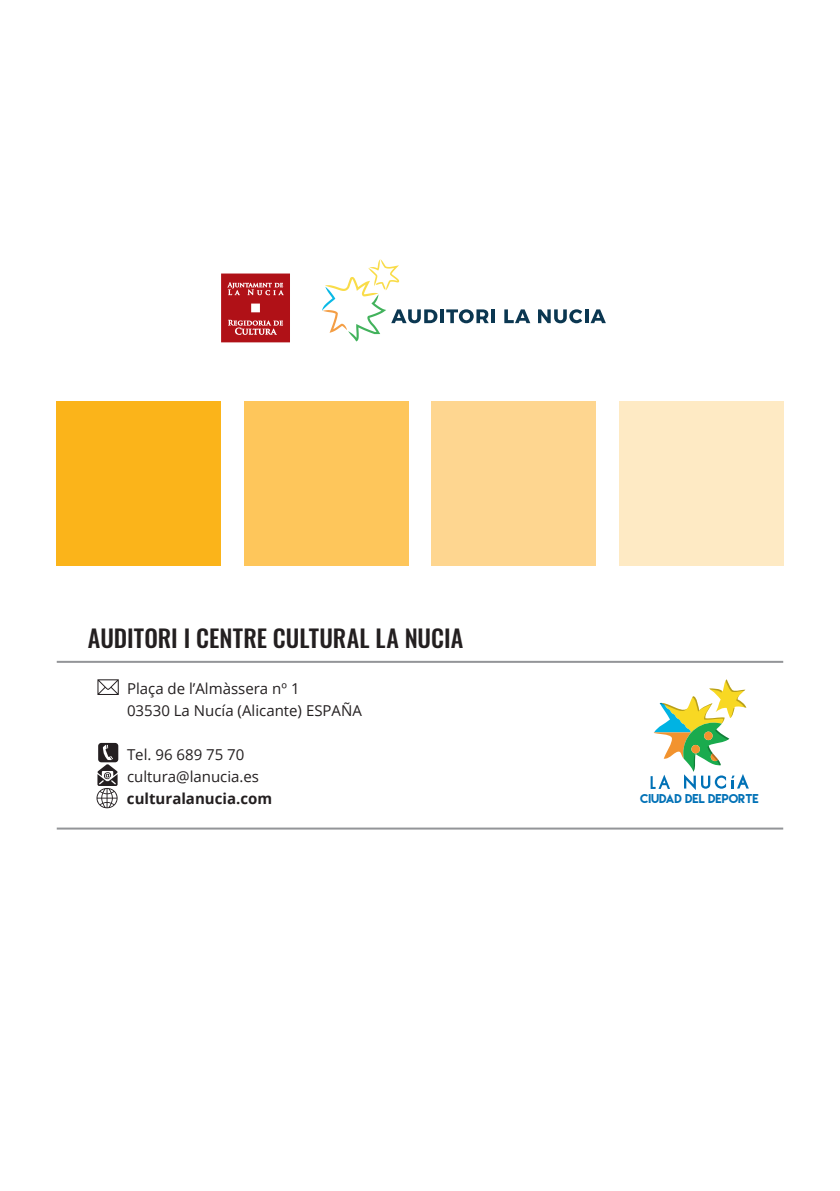
<style>
.page{position:relative;width:840px;height:1191px;background:#fff}
.page>*{position:absolute;margin:0;border:0;box-sizing:border-box;transform-origin:0 0}
.H2_-_Left{font:500 24px "Oswald";color:#231f20}
.t1{font:15px "Open Sans";color:#231f20}
.t2{font:700 15px "Open Sans";color:#231f20}
.t3{font:11.4px "Lemon Milk";color:#0071b6}
</style>
<div class="page">
<svg style="left:97px;top:679px;width:22px;height:16px"></svg>
<svg style="left:96px;top:743px;width:22px;height:65px"></svg>
<svg style="left:221px;top:273px;width:69px;height:69px;background:#b92e33"></svg>
<hr style="left:440px;top:309px;width:3px;height:14px;background:#0b3751">
<svg style="left:446px;top:309px;width:42px;height:14px"></svg>
<hr style="left:491px;top:309px;width:4px;height:14px;background:#0b3751">
<svg style="left:504px;top:309px;width:26px;height:14px"></svg>
<svg style="left:538px;top:309px;width:44px;height:14px"></svg>
<svg style="left:585px;top:309px;width:3px;height:14px"></svg>
<svg style="left:590px;top:309px;width:15px;height:14px"></svg>
<svg style="left:322px;top:259px;width:115px;height:82px"></svg>
<hr style="left:57px;top:661px;width:725px;height:2px;background:#939598">
<div style="left:57px;top:401px;width:164px;height:165px;background:#fbb41a"></div>
<div style="left:244px;top:401px;width:164px;height:165px;background:#fec65b"></div>
<div style="left:431px;top:401px;width:164px;height:165px;background:#fed690"></div>
<div style="left:618px;top:401px;width:164px;height:165px;background:#feeac4"></div>
<hr style="left:57px;top:827px;width:725px;height:2px;background:#939598">
<svg style="left:650px;top:679px;width:98px;height:111px"></svg>
<p class="H2_-_Left" style="left:88px;top:617px;width:376px">AUDITORI I CENTRE CULTURAL LA NUCIA</p>
<p class="t1" style="left:127px;top:678px;width:174px">Plaça de l’Almàssera nº 1</p>
<p class="t1" style="left:127px;top:700px;width:236px">03530 La Nucía (Alicante) ESPAÑA</p>
<p class="t1" style="left:127px;top:744px;width:119px">Tel. 96 689 75 70</p>
<p class="t1" style="left:127px;top:766px;width:133px">cultura@lanucia.es</p>
<p class="t2" style="left:127px;top:788px;width:147px">culturalanucia.com</p>
<p class="t3" style="left:640px;top:790px;width:120px">CIUDAD DEL DEPORTE</p>
</div>
